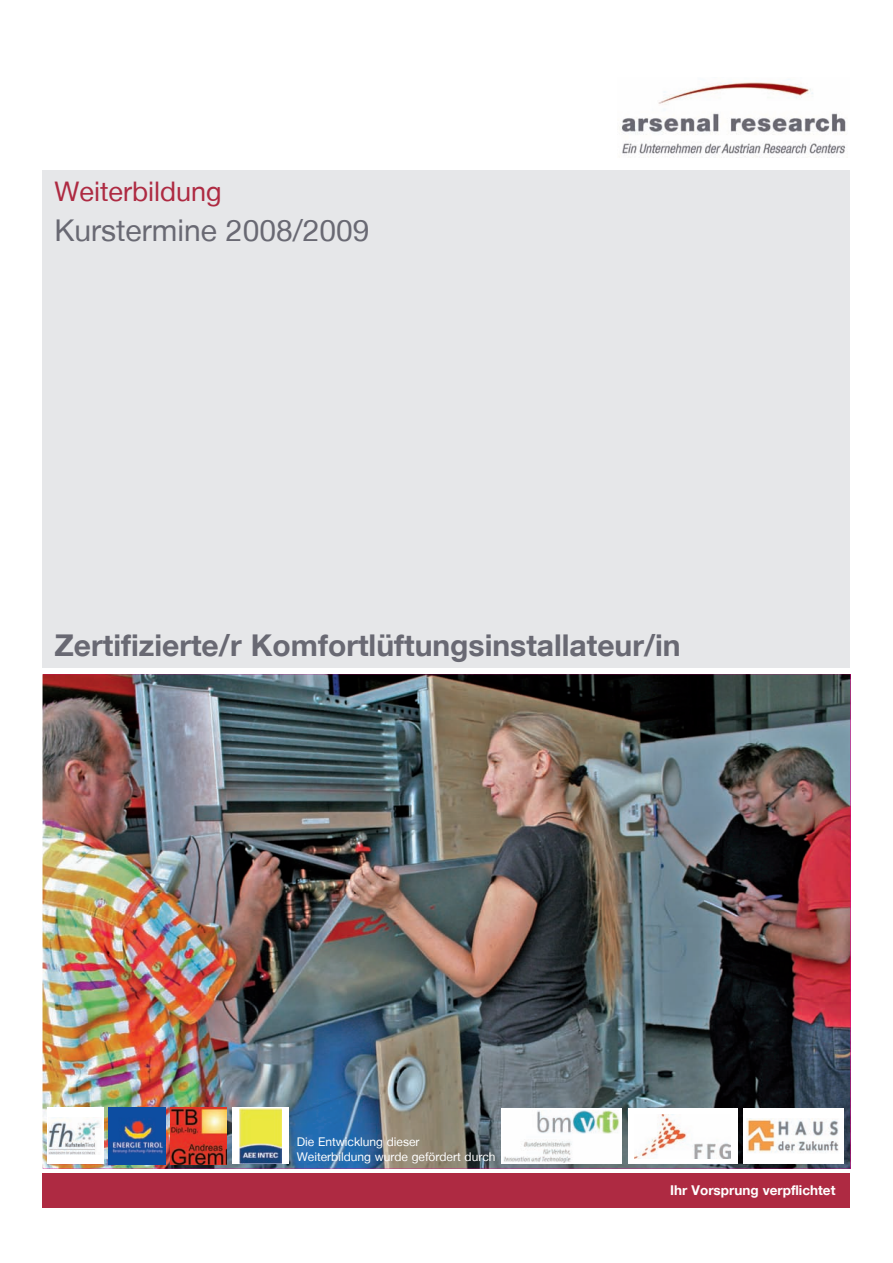
<style>
.page{position:relative;width:893px;height:1263px;background:#fff}
.page>*{position:absolute;margin:0;border:0;box-sizing:border-box;transform-origin:0 0}
.t1{font:700 30px "Helvetica Neue LT Com";color:#696973}
.t2{font:30px "Helvetica Neue LT";color:#696973}
.t3{font:27px "Helvetica Neue LT";color:#ae2a42}
.t4{font:700 13.5px "Helvetica Neue LT Com";color:#fff}
.t5{font:12px/14.4px "Helvetica Neue LT";color:#fff}
</style>
<div class="page">
<img style="left:619px;top:79px;width:227px;height:79px">
<img style="left:43px;top:674px;width:807px;height:495px">
<div style="left:43px;top:170px;width:807px;height:498px;background:#e6e7e9"></div>
<div style="left:43px;top:1174px;width:807px;height:34px;background:#ae2a42"></div>
<div style="left:743px;top:1108px;width:101px;height:55px;background:#fff"></div>
<img style="left:746px;top:1118px;width:93px;height:35px">
<div style="left:628px;top:1109px;width:109px;height:55px;background:#fff"></div>
<img style="left:635px;top:1114px;width:95px;height:44px">
<div style="left:501px;top:1109px;width:121px;height:55px;background:#fff"></div>
<img style="left:504px;top:1110px;width:116px;height:52px">
<div style="left:47px;top:1108px;width:57px;height:56px;background:#fff"></div>
<img style="left:49px;top:1120px;width:52px;height:34px">
<img style="left:109px;top:1108px;width:56px;height:56px">
<img style="left:171px;top:1108px;width:56px;height:56px">
<div style="left:232px;top:1108px;width:57px;height:56px;background:#fff"></div>
<img style="left:239px;top:1109px;width:43px;height:54px">
<h2 class="t3" style="left:55px;top:176px;width:169px">Weiterbildung</h2>
<h1 class="t2" style="left:55px;top:212px;width:316px">Kurstermine 2008/2009</h1>
<h1 class="t1" style="left:55px;top:626px;width:628px">Zertifizierte/r Komfortlüftungsinstallateur/in</h1>
<p class="t5" style="left:297px;top:1135px;width:200px">Die Entwicklung dieser<br>Weiterbildung wurde gefördert durch</p>
<p class="t4" style="left:670px;top:1182px;width:167px">Ihr Vorsprung verpflichtet</p>
</div>
